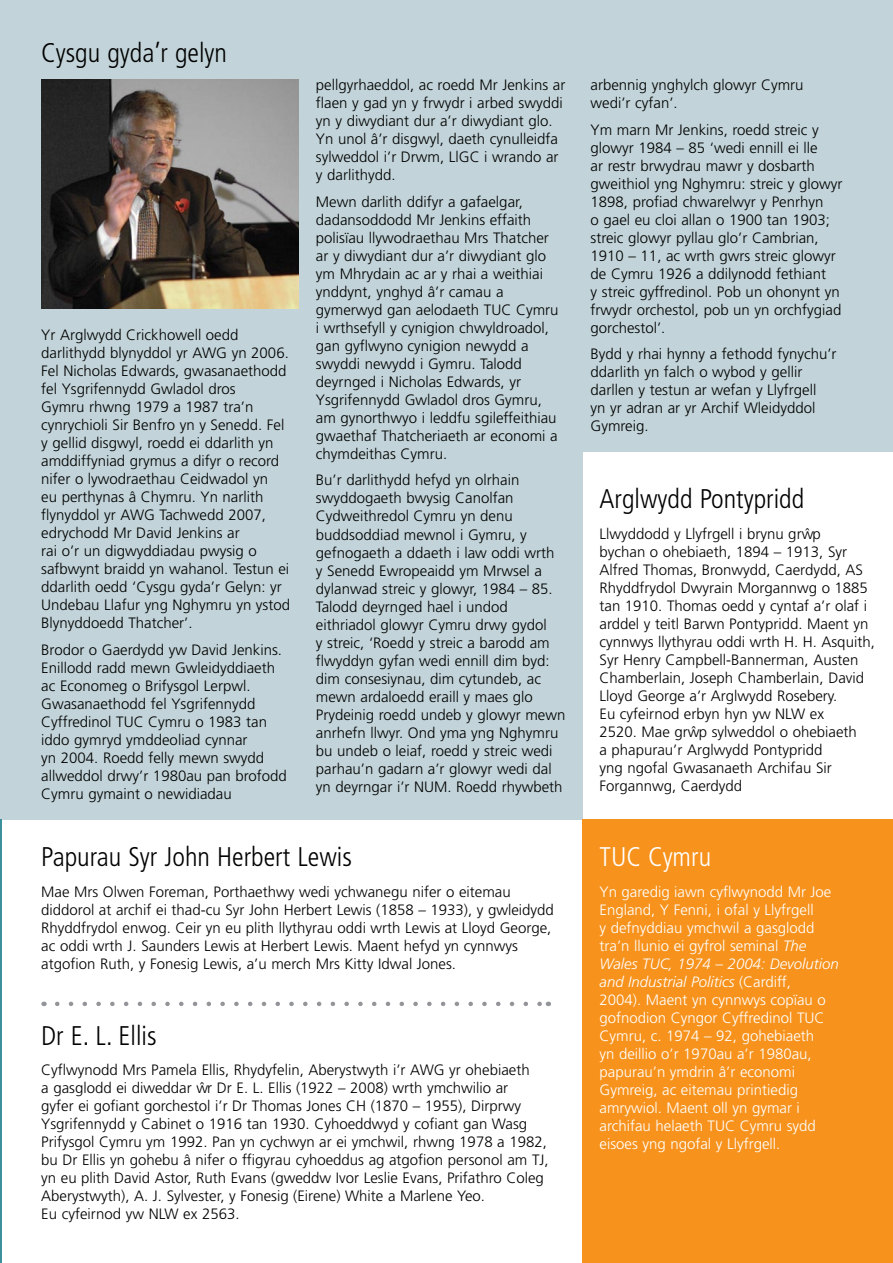
<style>
.page{position:relative;width:893px;height:1263px;background:#fff}
.page>*{position:absolute;margin:0;border:0;box-sizing:border-box;transform-origin:0 0}
.t1{font:300 condensed 27px "Frutiger";color:#000}
.t2{font:300 condensed 27px "Frutiger";color:#fff}
.t3{font:300 15px/18px "Frutiger";color:#000}
.t4{font:300 15px/18px "Frutiger";color:#fff}
.s1{font-style:italic}
</style>
<div class="page">
<div style="left:0;top:0;width:893px;height:819px;background:#c2d4d9"></div>
<div style="left:583px;top:453px;width:310px;height:395px;background:#fff"></div>
<div style="left:583px;top:819px;width:310px;height:444px;background:#f7931d"></div>
<svg style="left:57px;top:1002px;width:484px;height:4px"></svg>
<img style="left:41px;top:80px;width:258px;height:228px">
<hr style="left:0;top:819px;width:2px;height:444px;background:#3c909c">
<h1 class="t1" style="left:41px;top:37px;width:187px">Cysgu gyda’r gelyn</h1>
<p class="t3" style="left:41px;top:326px;width:250px">Yr Arglwydd Crickhowell oedd darlithydd blynyddol yr AWG yn 2006.<br>Fel Nicholas Edwards, gwasanaethodd fel Ysgrifennydd Gwladol dros<br>Gymru rhwng 1979 a 1987 tra’n cynrychioli Sir Benfro yn y Senedd. Fel y gellid disgwyl, roedd ei ddarlith yn amddiffyniad grymus a difyr o record nifer o lywodraethau Ceidwadol yn<br>eu perthynas â Chymru. Yn narlith flynyddol yr AWG Tachwedd 2007, edrychodd Mr David Jenkins ar<br>rai o’r un digwyddiadau pwysig o safbwynt braidd yn wahanol. Testun ei ddarlith oedd ‘Cysgu gyda’r Gelyn: yr Undebau Llafur yng Nghymru yn ystod Blynyddoedd Thatcher’.</p>
<p class="t3" style="left:41px;top:641px;width:247px">Brodor o Gaerdydd yw David Jenkins.<br>Enillodd radd mewn Gwleidyddiaeth ac Economeg o Brifysgol Lerpwl.<br>Gwasanaethodd fel Ysgrifennydd<br>Cyffredinol TUC Cymru o 1983 tan iddo gymryd ymddeoliad cynnar<br>yn 2004. Roedd felly mewn swydd allweddol drwy’r 1980au pan brofodd<br>Cymru gymaint o newidiadau</p>
<p class="t3" style="left:316px;top:76px;width:251px">pellgyrhaeddol, ac roedd Mr Jenkins ar flaen y gad yn y frwydr i arbed swyddi yn y diwydiant dur a’r diwydiant glo.<br>Yn unol â’r disgwyl, daeth cynulleidfa sylweddol i’r Drwm, LlGC i wrando ar y darlithydd.</p>
<p class="t3" style="left:316px;top:193px;width:244px">Mewn darlith ddifyr a gafaelgar, dadansoddodd Mr Jenkins effaith polisïau llywodraethau Mrs Thatcher ar y diwydiant dur a’r diwydiant glo ym Mhrydain ac ar y rhai a weithiai ynddynt, ynghyd â’r camau a gymerwyd gan aelodaeth TUC Cymru i wrthsefyll y cynigion chwyldroadol, gan gyflwyno cynigion newydd a swyddi newydd i Gymru. Talodd deyrnged i Nicholas Edwards, yr<br>Ysgrifennydd Gwladol dros Gymru, am gynorthwyo i leddfu sgileffeithiau gwaethaf Thatcheriaeth ar economi a chymdeithas Cymru.</p>
<p class="t3" style="left:316px;top:471px;width:251px">Bu’r darlithydd hefyd yn olrhain swyddogaeth bwysig Canolfan Cydweithredol Cymru yn denu buddsoddiad mewnol i Gymru, y gefnogaeth a ddaeth i law oddi wrth<br>y Senedd Ewropeaidd ym Mrwsel a dylanwad streic y glowyr, 1984 – 85.<br>Talodd deyrnged hael i undod eithriadol glowyr Cymru drwy gydol<br>y streic, ‘Roedd y streic a barodd am flwyddyn gyfan wedi ennill dim byd: dim consesiynau, dim cytundeb, ac mewn ardaloedd eraill y maes glo Prydeinig roedd undeb y glowyr mewn anrhefn llwyr. Ond yma yng Nghymru bu undeb o leiaf, roedd y streic wedi parhau’n gadarn a’r glowyr wedi dal yn deyrngar i’r NUM. Roedd rhywbeth</p>
<h1 class="t1" style="left:41px;top:841px;width:312px">Papurau Syr John Herbert Lewis</h1>
<p class="t3" style="left:41px;top:883px;width:514px">Mae Mrs Olwen Foreman, Porthaethwy wedi ychwanegu nifer o eitemau diddorol at archif ei thad-cu Syr John Herbert Lewis (1858 – 1933), y gwleidydd Rhyddfrydol enwog. Ceir yn eu plith llythyrau oddi wrth Lewis at Lloyd George, ac oddi wrth J. Saunders Lewis at Herbert Lewis. Maent hefyd yn cynnwys atgofion Ruth, y Fonesig Lewis, a’u merch Mrs Kitty Idwal Jones.</p>
<h1 class="t1" style="left:41px;top:1020px;width:117px">Dr E. L. Ellis</h1>
<p class="t3" style="left:41px;top:1061px;width:509px">Cyflwynodd Mrs Pamela Ellis, Rhydyfelin, Aberystwyth i’r AWG yr ohebiaeth<br>a gasglodd ei diweddar wˆ r Dr E. L. Ellis (1922 – 2008) wrth ymchwilio ar<br>gyfer ei gofiant gorchestol i’r Dr Thomas Jones CH (1870 – 1955), Dirprwy Ysgrifennydd y Cabinet o 1916 tan 1930. Cyhoeddwyd y cofiant gan Wasg Prifysgol Cymru ym 1992. Pan yn cychwyn ar ei ymchwil, rhwng 1978 a 1982, bu Dr Ellis yn gohebu â nifer o ffigyrau cyhoeddus ag atgofion personol am TJ, yn eu plith David Astor, Ruth Evans (gweddw Ivor Leslie Evans, Prifathro Coleg Aberystwyth), A. J. Sylvester, y Fonesig (Eirene) White a Marlene Yeo.<br>Eu cyfeirnod yw NLW ex 2563.</p>
<p class="t3" style="left:591px;top:76px;width:214px">arbennig ynghylch glowyr Cymru wedi’r cyfan’.</p>
<p class="t3" style="left:591px;top:121px;width:253px">Ym marn Mr Jenkins, roedd streic y glowyr 1984 – 85 ‘wedi ennill ei lle<br>ar restr brwydrau mawr y dosbarth gweithiol yng Nghymru: streic y glowyr 1898, profiad chwarelwyr y Penrhyn<br>o gael eu cloi allan o 1900 tan 1903; streic glowyr pyllau glo’r Cambrian, 1910 – 11, ac wrth gwrs streic glowyr de Cymru 1926 a ddilynodd fethiant<br>y streic gyffredinol. Pob un ohonynt yn frwydr orchestol, pob un yn orchfygiad gorchestol’.</p>
<p class="t3" style="left:591px;top:345px;width:247px">Bydd y rhai hynny a fethodd fynychu’r ddarlith yn falch o wybod y gellir darllen y testun ar wefan y Llyfrgell<br>yn yr adran ar yr Archif Wleidyddol<br>Gymreig.</p>
<h1 class="t1" style="left:599px;top:484px;width:206px">Arglwydd Pontypridd</h1>
<p class="t3" style="left:599px;top:525px;width:277px">Llwyddodd y Llyfrgell i brynu grwˆ p<br>bychan o ohebiaeth, 1894 – 1913, Syr Alfred Thomas, Bronwydd, Caerdydd, AS Rhyddfrydol Dwyrain Morgannwg o 1885 tan 1910. Thomas oedd y cyntaf a’r olaf i arddel y teitl Barwn Pontypridd. Maent yn cynnwys llythyrau oddi wrth H. H. Asquith, Syr Henry Campbell-Bannerman, Austen Chamberlain, Joseph Chamberlain, David Lloyd George a’r Arglwydd Rosebery.<br>Eu cyfeirnod erbyn hyn yw NLW ex<br>2520. Mae grwˆ p sylweddol o ohebiaeth<br>a phapurau’r Arglwydd Pontypridd<br>yng ngofal Gwasanaeth Archifau Sir Forgannwg, Caerdydd</p>
<h1 class="t2" style="left:599px;top:841px;width:113px">TUC Cymru</h1>
<p class="t4" style="left:599px;top:883px;width:241px">Yn garedig iawn cyflwynodd Mr Joe<br>England, Y Fenni, i ofal y Llyfrgell<br>y defnyddiau ymchwil a gasglodd tra’n llunio ei gyfrol seminal <span class="s1">The<br>Wales TUC, 1974 – 2004: Devolution and Industrial Politics</span> (Cardiff,<br>2004). Maent yn cynnwys copïau o gofnodion Cyngor Cyffredinol TUC<br>Cymru, c. 1974 – 92, gohebiaeth<br>yn deillio o’r 1970au a’r 1980au, papurau’n ymdrin â’r economi<br>Gymreig, ac eitemau printiedig amrywiol. Maent oll yn gymar i archifau helaeth TUC Cymru sydd eisoes yng ngofal y Llyfrgell.</p>
</div>
